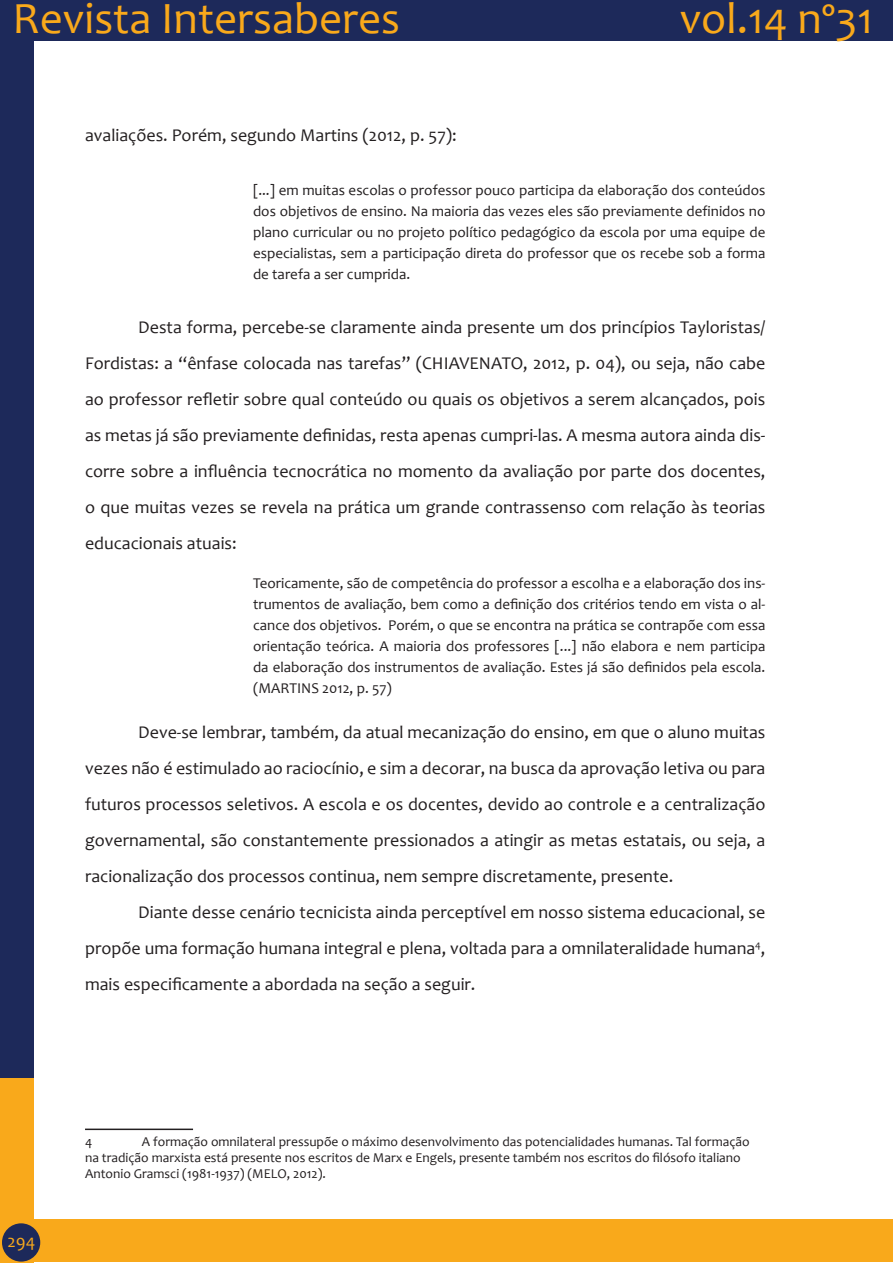
<style>
.page{position:relative;width:893px;height:1263px;background:#fff}
.page>*{position:absolute;margin:0;border:0;box-sizing:border-box;transform-origin:0 0}
.t1{font:45px "Candara";color:#f9a91b}
.t2{font:18px/36px "Candara";color:#231f20;text-align:justify}
.t3{font:18px "Candara";color:#f9a91b}
.t4{font:15px/21px "Candara";color:#231f20;text-align:justify}
.t5{font:13.5px/16.2px "Candara";color:#231f20}
</style>
<div class="page">
<div style="left:0;top:0;width:33px;height:1081px;background:#1d295a"></div>
<div style="left:0;top:0;width:893px;height:41px;background:#1d295a"></div>
<div style="left:0;top:1078px;width:33px;height:185px;background:#f9a91b"></div>
<div style="left:21px;top:1219px;width:872px;height:43px;background:#f9a91b"></div>
<div style="left:2px;top:1223px;width:38px;height:38px;background:#1d295a;border-radius:50%"></div>
<hr style="left:85px;top:1128px;width:108px;height:2px;background:#231f20">
<h1 class="t1" style="left:13px;top:-9px;width:389px">Revista Intersaberes</h1>
<h1 class="t1" style="left:680px;top:-9px;width:195px">vol.14 nº31</h1>
<p class="t2" style="left:85px;top:117px;width:373px">avaliações. Porém, segundo Martins (2012, p. 57):</p>
<p class="t4" style="left:253px;top:179px;width:514px">[...] em muitas escolas o professor pouco participa da elaboração dos conteúdos dos objetivos de ensino. Na maioria das vezes eles são previamente definidos no plano curricular ou no projeto político pedagógico da escola por uma equipe de especialistas, sem a participação direta do professor que os recebe sob a forma de tarefa a ser cumprida.</p>
<p class="t2" style="left:85px;top:309px;width:682px;text-indent:53px">Desta forma, percebe-se claramente ainda presente um dos princípios Tayloristas/ Fordistas: a “ênfase colocada nas tarefas” (CHIAVENATO, 2012, p. 04), ou seja, não cabe ao professor refletir sobre qual conteúdo ou quais os objetivos a serem alcançados, pois as metas já são previamente definidas, resta apenas cumpri-las. A mesma autora ainda dis&shy;corre sobre a influência tecnocrática no momento da avaliação por parte dos docentes, o que muitas vezes se revela na prática um grande contrassenso com relação às teorias educacionais atuais:</p>
<p class="t4" style="left:253px;top:572px;width:514px">Teoricamente, são de competência do professor a escolha e a elaboração dos ins&shy;trumentos de avaliação, bem como a definição dos critérios tendo em vista o al&shy;cance dos objetivos. Porém, o que se encontra na prática se contrapõe com essa orientação teórica. A maioria dos professores [...] não elabora e nem participa da elaboração dos instrumentos de avaliação. Estes já são definidos pela escola. (MARTINS 2012, p. 57)</p>
<p class="t2" style="left:85px;top:714px;width:682px;text-indent:53px">Deve-se lembrar, também, da atual mecanização do ensino, em que o aluno muitas vezes não é estimulado ao raciocínio, e sim a decorar, na busca da aprovação letiva ou para futuros processos seletivos. A escola e os docentes, devido ao controle e a centralização governamental, são constantemente pressionados a atingir as metas estatais, ou seja, a racionalização dos processos continua, nem sempre discretamente, presente.</p>
<p class="t2" style="left:85px;top:894px;width:682px;text-indent:53px">Diante desse cenário tecnicista ainda perceptível em nosso sistema educacional, se propõe uma formação humana integral e plena, voltada para a omnilateralidade humana<sup>4</sup>, mais especificamente a abordada na seção a seguir.</p>
<p class="t3" style="left:8px;top:1229px;width:29px">294</p>
<p class="t5" style="left:85px;top:1133px;width:666px;text-indent:57px">A formação omnilateral pressupõe o máximo desenvolvimento das potencialidades humanas. Tal formação na tradição marxista está presente nos escritos de Marx e Engels, presente também nos escritos do filósofo italiano<br>Antonio Gramsci (1981-1937) (MELO, 2012).</p>
<p class="t5" style="left:85px;top:1133px;width:9px">4</p>
</div>
